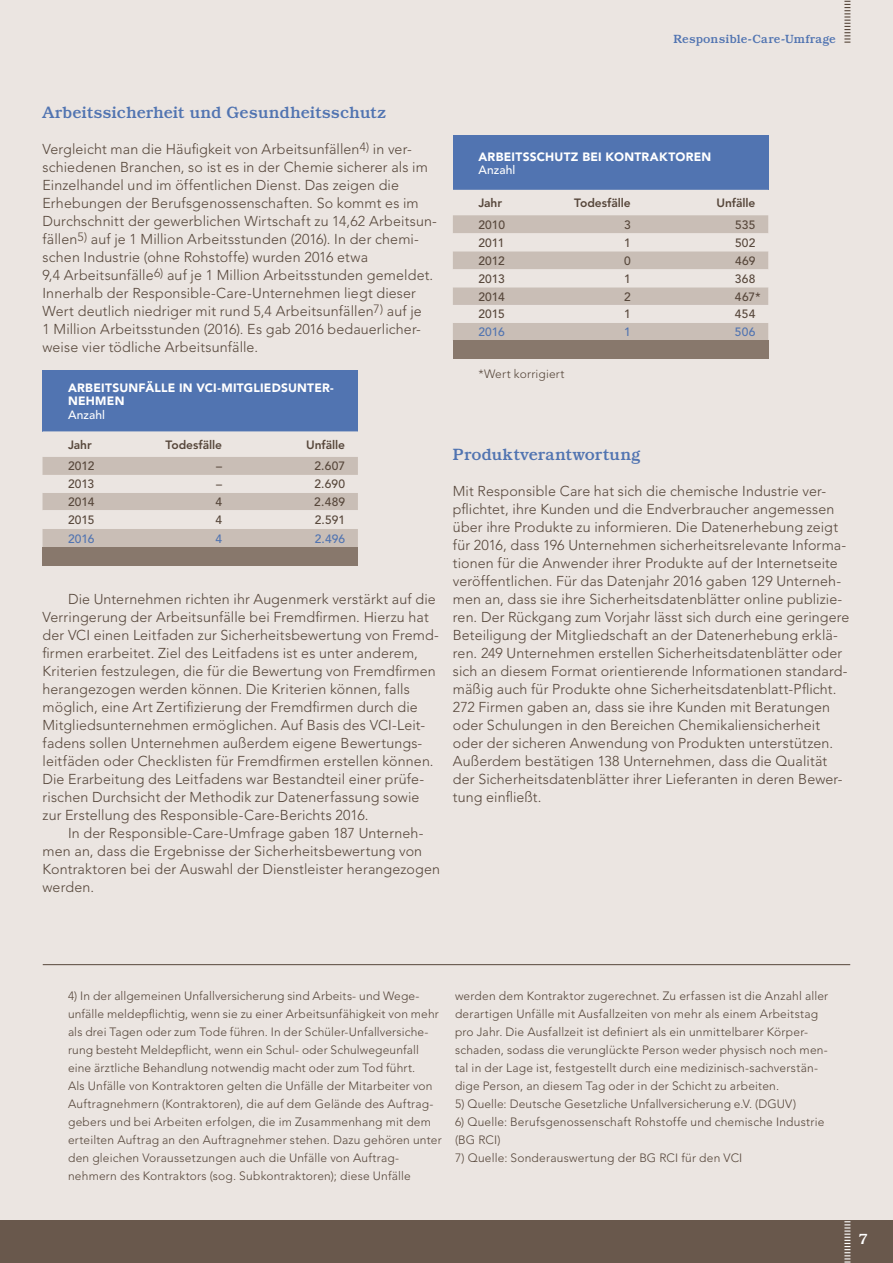
<style>
.page{position:relative;width:893px;height:1263px;background:#ebe5e1}
.page>*{position:absolute;margin:0;border:0;box-sizing:border-box;transform-origin:0 0}
.t1{font:500 16.5px "Bookman Std";color:#5174b1}
.t2{font:500 15px "Bookman Std";color:#fff}
.t3{font:300 14.25px/18px "Avenir LT Std";letter-spacing:.01em;color:#57473b}
.t4{font:300 12px/18px "Avenir LT Std";letter-spacing:.015em;color:#57473b}
.t5{font:500 12px "Avenir LT Std";color:#57473b}
.t6{font:900 12px/13.5px "Avenir LT Std";letter-spacing:.02em;color:#fff}
.t7{font:800 12px "Avenir LT Std";letter-spacing:-.005em;color:#57473b}
.t8{font:500 12px "Bookman Std";letter-spacing:.005em;color:#5174b1}
.t9{font:500 12px "Avenir LT Std";letter-spacing:.005em;color:#5174b1}
.t10{font:500 12px "Avenir LT Std";letter-spacing:.01em;color:#fff}
</style>
<div class="page">
<svg style="left:844px;top:0;width:6px;height:43px"></svg>
<div style="left:0;top:1220px;width:893px;height:43px;background:#69584c"></div>
<svg style="left:844px;top:1221px;width:6px;height:42px"></svg>
<div style="left:43px;top:370px;width:315px;height:61px;background:#5174b1"></div>
<svg style="left:43px;top:431px;width:315px;height:117px"></svg>
<div style="left:43px;top:548px;width:315px;height:18px;background:#88786c"></div>
<div style="left:453px;top:136px;width:315px;height:54px;background:#5174b1"></div>
<svg style="left:453px;top:215px;width:315px;height:126px"></svg>
<div style="left:453px;top:341px;width:315px;height:18px;background:#88786c"></div>
<hr style="left:43px;top:964px;width:807px;height:1px;background:#57473b">
<p class="t8" style="left:673px;top:32px;width:164px">Responsible-Care-Umfrage</p>
<p class="t1" style="left:43px;top:102px;width:345px">Arbeitssicherheit und Gesundheitsschutz</p>
<p class="t3" style="left:43px;top:140px;width:396px">Vergleicht man die Häufigkeit von Arbeitsunfällen<sup>4)</sup> in ver&shy;schiedenen Branchen, so ist es in der Chemie sicherer als im Einzelhandel und im öffentlichen Dienst. Das zeigen die Erhebungen der Berufsgenossenschaften. So kommt es im Durchschnitt der gewerblichen Wirtschaft zu 14,62 Arbeitsun&shy;fällen<sup>5)</sup> auf je 1 Million Arbeitsstunden (2016). In der chemi&shy;schen Industrie (ohne Rohstoffe) wurden 2016 etwa<br>9,4 Arbeitsunfälle<sup>6)</sup> auf je 1 Million Arbeitsstunden gemeldet.<br>Innerhalb der Responsible-Care-Unternehmen liegt dieser Wert deutlich niedriger mit rund 5,4 Arbeitsunfällen<sup>7)</sup> auf je<br>1 Million Arbeitsstunden (2016). Es gab 2016 bedauerlicher&shy;weise vier tödliche Arbeitsunfälle.</p>
<p class="t6" style="left:68px;top:381px;width:267px">ARBEITSUNFÄLLE IN VCI-MITGLIEDSUNTER-<br>NEHMEN</p>
<p class="t10" style="left:68px;top:408px;width:39px">Anzahl</p>
<p class="t7" style="left:68px;top:437px;width:25px">Jahr</p>
<p class="t7" style="left:166px;top:437px;width:58px">Todesfälle</p>
<p class="t7" style="left:306px;top:437px;width:40px">Unfälle</p>
<p class="t5" style="left:68px;top:459px;width:28px">2012</p>
<p class="t5" style="left:216px;top:459px;width:7px">–</p>
<p class="t5" style="left:314px;top:459px;width:32px">2.607</p>
<p class="t5" style="left:68px;top:477px;width:28px">2013</p>
<p class="t5" style="left:216px;top:477px;width:7px">–</p>
<p class="t5" style="left:314px;top:477px;width:32px">2.690</p>
<p class="t5" style="left:68px;top:495px;width:28px">2014</p>
<p class="t5" style="left:215px;top:495px;width:8px">4</p>
<p class="t5" style="left:314px;top:495px;width:32px">2.489</p>
<p class="t5" style="left:68px;top:513px;width:28px">2015</p>
<p class="t5" style="left:215px;top:513px;width:8px">4</p>
<p class="t5" style="left:315px;top:513px;width:32px">2.591</p>
<p class="t9" style="left:68px;top:532px;width:28px">2016</p>
<p class="t9" style="left:216px;top:532px;width:8px">4</p>
<p class="t9" style="left:315px;top:532px;width:32px">2.496</p>
<p class="t3" style="left:43px;top:590px;width:398px;text-indent:26px">Die Unternehmen richten ihr Augenmerk verstärkt auf die Verringerung der Arbeitsunfälle bei Fremdfirmen. Hierzu hat der VCI einen Leitfaden zur Sicherheitsbewertung von Fremd&shy;firmen erarbeitet. Ziel des Leitfadens ist es unter anderem, Kriterien festzulegen, die für die Bewertung von Fremdfirmen herangezogen werden können. Die Kriterien können, falls möglich, eine Art Zertifizierung der Fremdfirmen durch die Mitgliedsunternehmen ermöglichen. Auf Basis des VCI-Leit&shy;fadens sollen Unternehmen außerdem eigene Bewertungs&shy;leitfäden oder Checklisten für Fremdfirmen erstellen können.<br>Die Erarbeitung des Leitfadens war Bestandteil einer prüfe&shy;rischen Durchsicht der Methodik zur Datenerfassung sowie zur Erstellung des Responsible-Care-Berichts 2016.</p>
<p class="t3" style="left:43px;top:824px;width:399px;text-indent:26px">In der Responsible-Care-Umfrage gaben 187 Unterneh&shy;men an, dass die Ergebnisse der Sicherheitsbewertung von Kontraktoren bei der Auswahl der Dienstleister herangezogen werden.</p>
<p class="t6" style="left:478px;top:150px;width:234px">ARBEITSSCHUTZ BEI KONTRAKTOREN</p>
<p class="t10" style="left:478px;top:163px;width:39px">Anzahl</p>
<p class="t7" style="left:478px;top:196px;width:25px">Jahr</p>
<p class="t7" style="left:574px;top:196px;width:58px">Todesfälle</p>
<p class="t7" style="left:716px;top:196px;width:40px">Unfälle</p>
<p class="t5" style="left:478px;top:218px;width:28px">2010</p>
<p class="t5" style="left:624px;top:218px;width:8px">3</p>
<p class="t5" style="left:735px;top:218px;width:22px">535</p>
<p class="t5" style="left:478px;top:236px;width:28px">2011</p>
<p class="t5" style="left:624px;top:236px;width:8px">1</p>
<p class="t5" style="left:735px;top:236px;width:22px">502</p>
<p class="t5" style="left:478px;top:254px;width:28px">2012</p>
<p class="t5" style="left:624px;top:254px;width:8px">0</p>
<p class="t5" style="left:735px;top:254px;width:22px">469</p>
<p class="t5" style="left:478px;top:272px;width:28px">2013</p>
<p class="t5" style="left:624px;top:272px;width:8px">1</p>
<p class="t5" style="left:735px;top:272px;width:22px">368</p>
<p class="t5" style="left:478px;top:290px;width:28px">2014</p>
<p class="t5" style="left:624px;top:290px;width:8px">2</p>
<p class="t5" style="left:735px;top:290px;width:27px">467*</p>
<p class="t5" style="left:478px;top:307px;width:28px">2015</p>
<p class="t5" style="left:624px;top:307px;width:8px">1</p>
<p class="t5" style="left:735px;top:307px;width:22px">454</p>
<p class="t9" style="left:478px;top:325px;width:28px">2016</p>
<p class="t9" style="left:624px;top:325px;width:8px">1</p>
<p class="t9" style="left:735px;top:325px;width:22px">506</p>
<p class="t4" style="left:478px;top:365px;width:88px">*Wert korrigiert</p>
<p class="t1" style="left:453px;top:444px;width:189px">Produktverantwortung</p>
<p class="t3" style="left:453px;top:482px;width:398px">Mit Responsible Care hat sich die chemische Industrie ver&shy;pflichtet, ihre Kunden und die Endverbraucher angemessen über ihre Produkte zu informieren. Die Datenerhebung zeigt für 2016, dass 196 Unternehmen sicherheitsrelevante Informa&shy;tionen für die Anwender ihrer Produkte auf der Internetseite veröffentlichen. Für das Datenjahr 2016 gaben 129 Unterneh&shy;men an, dass sie ihre Sicherheitsdatenblätter online publizie&shy;ren. Der Rückgang zum Vorjahr lässt sich durch eine geringere Beteiligung der Mitgliedschaft an der Datenerhebung erklä&shy;ren. 249 Unternehmen erstellen Sicherheitsdatenblätter oder sich an diesem Format orientierende Informationen standard&shy;mäßig auch für Produkte ohne Sicherheitsdatenblatt-Pflicht.<br>272 Firmen gaben an, dass sie ihre Kunden mit Beratungen oder Schulungen in den Bereichen Chemikaliensicherheit oder der sicheren Anwendung von Produkten unterstützen.<br>Außerdem bestätigen 138 Unternehmen, dass die Qualität der Sicherheitsdatenblätter ihrer Lieferanten in deren Bewer&shy;tung einfließt.</p>
<p class="t4" style="left:68px;top:987px;width:375px">4) In der allgemeinen Unfallversicherung sind Arbeits- und Wege&shy;unfälle meldepflichtig, wenn sie zu einer Arbeitsunfähigkeit von mehr als drei Tagen oder zum Tode führen. In der Schüler-Unfallversiche&shy;rung besteht Meldepflicht, wenn ein Schul- oder Schulwegeunfall eine ärztliche Behandlung notwendig macht oder zum Tod führt.<br>Als Unfälle von Kontraktoren gelten die Unfälle der Mitarbeiter von Auftragnehmern (Kontraktoren), die auf dem Gelände des Auftrag&shy;gebers und bei Arbeiten erfolgen, die im Zusammenhang mit dem erteilten Auftrag an den Auftragnehmer stehen. Dazu gehören unter den gleichen Voraussetzungen auch die Unfälle von Auftrag&shy;nehmern des Kontraktors (sog. Subkontraktoren); diese Unfälle</p>
<p class="t4" style="left:455px;top:987px;width:375px">werden dem Kontraktor zugerechnet. Zu erfassen ist die Anzahl aller derartigen Unfälle mit Ausfallzeiten von mehr als einem Arbeitstag pro Jahr. Die Ausfallzeit ist definiert als ein unmittelbarer Körper&shy;schaden, sodass die verunglückte Person weder physisch noch men&shy;tal in der Lage ist, festgestellt durch eine medizinisch-sachverstän&shy;dige Person, an diesem Tag oder in der Schicht zu arbeiten.</p>
<p class="t4" style="left:455px;top:1095px;width:343px">5) Quelle: Deutsche Gesetzliche Unfallversicherung e.V. (DGUV)</p>
<p class="t4" style="left:455px;top:1113px;width:371px">6) Quelle: Berufsgenossenschaft Rohstoffe und chemische Industrie (BG RCI)</p>
<p class="t4" style="left:455px;top:1149px;width:289px">7) Quelle: Sonderauswertung der BG RCI für den VCI</p>
<p class="t2" style="left:859px;top:1230px;width:11px">7</p>
</div>
